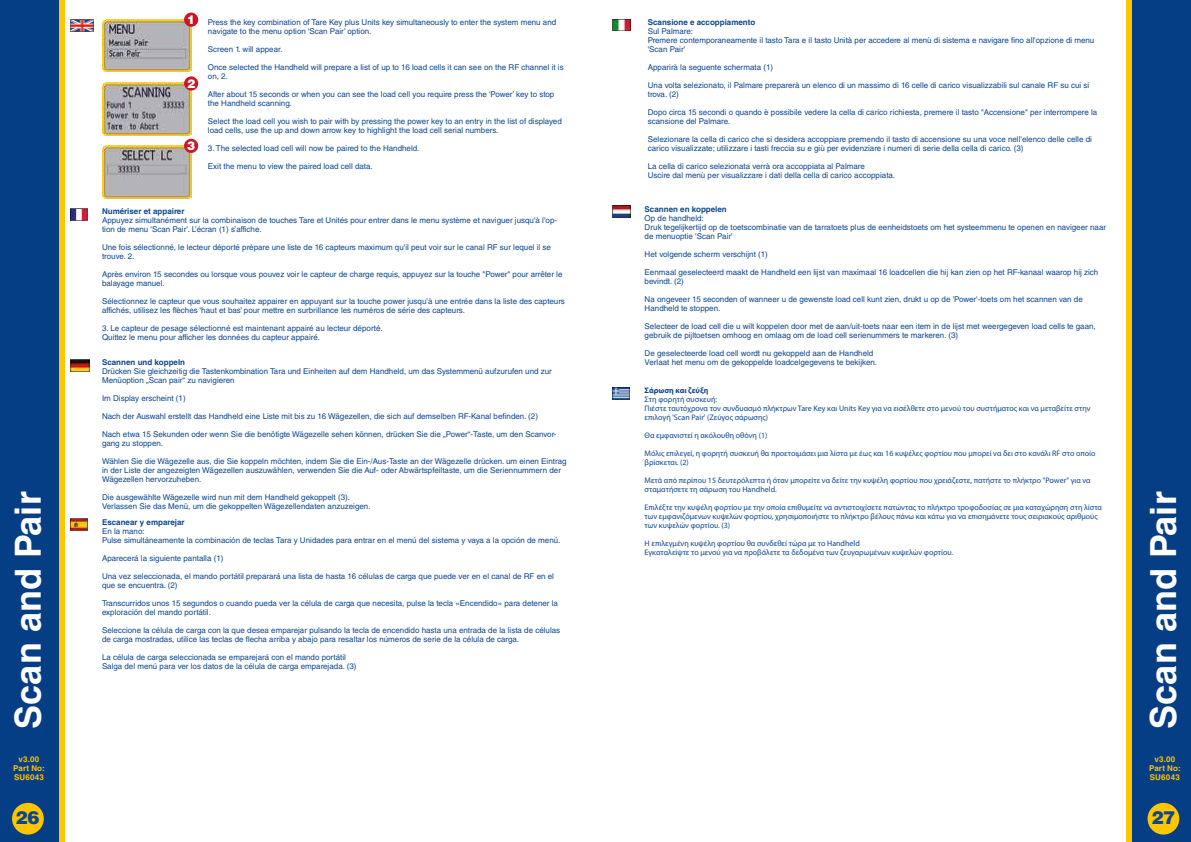
<style>
.page{position:relative;width:1191px;height:842px;background:#fff}
.page>*{position:absolute;margin:0;border:0;box-sizing:border-box;transform-origin:0 0}
.t1{font:700 36px "Helvetica LT Std";color:#fff}
.t2{font:900 18px "Helvetica LT Std";color:#0e468b}
.t3{font:900 12px "Helvetica LT Std";color:#fff}
.t4{font:8px/9px "Helvetica LT Std";color:#0e468b}
.t5{font:8px/9px "Myriad Pro";color:#0e468b}
.t6{font:700 8px "Helvetica LT Std";color:#0e468b}
.t7{font:700 8px/9px "Helvetica LT Std";letter-spacing:.025em;color:#fdc600;text-align:center}
.t8{font:700 8px "Myriad Pro";color:#0e468b}
</style>
<div class="page">
<div style="left:0;top:0;width:59px;height:842px;background:#063e85"></div>
<div style="left:59px;top:0;width:5px;height:842px;background:#fdc600"></div>
<div style="left:1131px;top:0;width:60px;height:842px;background:#063e85"></div>
<div style="left:1126px;top:0;width:5px;height:842px;background:#fdc600"></div>
<div style="left:12px;top:803px;width:32px;height:31px;background:#fdc600;border-radius:50%"></div>
<div style="left:1147px;top:803px;width:32px;height:31px;background:#fdc600;border-radius:50%"></div>
<img style="left:70px;top:19px;width:23px;height:12px">
<img style="left:70px;top:208px;width:18px;height:12px">
<img style="left:70px;top:360px;width:19px;height:12px">
<img style="left:70px;top:519px;width:18px;height:12px">
<img style="left:613px;top:19px;width:17px;height:12px">
<img style="left:613px;top:206px;width:17px;height:12px">
<img style="left:613px;top:387px;width:16px;height:12px">
<img style="left:102px;top:19px;width:89px;height:53px">
<div style="left:184px;top:13px;width:14px;height:14px;background:#ce1427;border-radius:50%"></div>
<img style="left:102px;top:83px;width:89px;height:53px">
<div style="left:184px;top:76px;width:14px;height:15px;background:#ce1427;border-radius:50%"></div>
<img style="left:102px;top:146px;width:89px;height:53px">
<div style="left:184px;top:139px;width:14px;height:14px;background:#ce1427;border-radius:50%"></div>
<h3 class="t3" style="left:187px;top:12px;width:10px">1</h3>
<p class="t6" style="left:648px;top:17px;width:109px">Scansione e accoppiamento</p>
<p class="t4" style="left:648px;top:27px;width:448px">Sul Palmare:<br>Premere contemporaneamente il tasto Tara e il tasto Unità per accedere al menù di sistema e navigare fino all'opzione di menu 'Scan Pair'</p>
<p class="t4" style="left:648px;top:63px;width:127px">Apparirà la seguente schermata (1)</p>
<p class="t4" style="left:648px;top:81px;width:443px">Una volta selezionato, il Palmare preparerà un elenco di un massimo di 16 celle di carico visualizzabili sul canale RF su cui si trova. (2)</p>
<p class="t4" style="left:648px;top:108px;width:451px">Dopo circa 15 secondi o quando è possibile vedere la cella di carico richiesta, premere il tasto "Accensione" per interrompere la scansione del Palmare.</p>
<p class="t4" style="left:648px;top:135px;width:445px">Selezionare la cella di carico che si desidera accoppiare premendo il tasto di accensione su una voce nell'elenco delle celle di carico visualizzate; utilizzare i tasti freccia su e giù per evidenziare i numeri di serie della cella di carico. (3)</p>
<p class="t4" style="left:648px;top:162px;width:249px">La cella di carico selezionata verrà ora accoppiata al Palmare<br>Uscire dal menù per visualizzare i dati della cella di carico accoppiata.</p>
<p class="t6" style="left:644px;top:204px;width:84px">Scannen en koppelen</p>
<p class="t4" style="left:644px;top:213px;width:463px">Op de handheld:<br>Druk tegelijkertijd op de toetscombinatie van de tarratoets plus de eenheidstoets om het systeemmenu te openen en navigeer naar de menuoptie 'Scan Pair'</p>
<p class="t4" style="left:644px;top:249px;width:125px">Het volgende scherm verschijnt (1)</p>
<p class="t4" style="left:644px;top:267px;width:455px">Eenmaal geselecteerd maakt de Handheld een lijst van maximaal 16 loadcellen die hij kan zien op het RF-kanaal waarop hij zich bevindt. (2)</p>
<p class="t4" style="left:644px;top:294px;width:440px">Na ongeveer 15 seconden of wanneer u de gewenste load cell kunt zien, drukt u op de 'Power'-toets om het scannen van de<br>Handheld te stoppen.</p>
<p class="t4" style="left:644px;top:321px;width:453px">Selecteer de load cell die u wilt koppelen door met de aan/uit-toets naar een item in de lijst met weergegeven load cells te gaan, gebruik de pijltoetsen omhoog en omlaag om de load cell serienummers te markeren. (3)</p>
<p class="t4" style="left:644px;top:348px;width:234px">De geselecteerde load cell wordt nu gekoppeld aan de Handheld<br>Verlaat het menu om de gekoppelde loadcelgegevens te bekijken.</p>
<p class="t8" style="left:644px;top:385px;width:65px">Σάρωση και ζεύξη</p>
<p class="t5" style="left:644px;top:395px;width:447px">Στη φορητή συσκευή:<br>Πιέστε ταυτόχρονα τον συνδυασμό πλήκτρων Tare Key και Units Key για να εισέλθετε στο μενού του συστήματος και να μεταβείτε στην επιλογή 'Scan Pair' (Ζεύγος σάρωσης)</p>
<p class="t5" style="left:644px;top:431px;width:124px">Θα εμφανιστεί η ακόλουθη οθόνη (1)</p>
<p class="t5" style="left:644px;top:449px;width:452px">Μόλις επιλεγεί, η φορητή συσκευή θα προετοιμάσει μια λίστα με έως και 16 κυψέλες φορτίου που μπορεί να δει στο κανάλι RF στο οποίο βρίσκεται. (2)</p>
<p class="t5" style="left:644px;top:476px;width:447px">Μετά από περίπου 15 δευτερόλεπτα ή όταν μπορείτε να δείτε την κυψέλη φορτίου που χρειάζεστε, πατήστε το πλήκτρο "Power" για να σταματήσετε τη σάρωση του Handheld.</p>
<p class="t5" style="left:644px;top:503px;width:459px">Επιλέξτε την κυψέλη φορτίου με την οποία επιθυμείτε να αντιστοιχίσετε πατώντας το πλήκτρο τροφοδοσίας σε μια καταχώρηση στη λίστα των εμφανιζόμενων κυψελών φορτίου, χρησιμοποιήστε το πλήκτρο βέλους πάνω και κάτω για να επισημάνετε τους σειριακούς αριθμούς των κυψελών φορτίου. (3)</p>
<p class="t5" style="left:644px;top:539px;width:310px">Η επιλεγμένη κυψέλη φορτίου θα συνδεθεί τώρα με το Handheld<br>Εγκαταλείψτε το μενού για να προβάλετε τα δεδομένα των ζευγαρωμένων κυψελών φορτίου.</p>
<p class="t4" style="left:208px;top:18px;width:350px">Press the key combination of Tare Key plus Units key simultaneously to enter the system menu and navigate to the menu option ‘Scan Pair’ option.</p>
<p class="t4" style="left:208px;top:45px;width:76px">Screen 1. will appear.</p>
<p class="t4" style="left:208px;top:63px;width:357px">Once selected the Handheld will prepare a list of up to 16 load cells it can see on the RF channel it is on, 2.</p>
<p class="t4" style="left:208px;top:90px;width:348px">After about 15 seconds or when you can see the load cell you require press the ‘Power’ key to stop the Handheld scanning.</p>
<p class="t4" style="left:208px;top:117px;width:355px">Select the load cell you wish to pair with by pressing the power key to an entry in the list of displayed load cells, use the up and down arrow key to highlight the load cell serial numbers.</p>
<p class="t4" style="left:208px;top:144px;width:213px">3. The selected load cell will now be paired to the Handheld.</p>
<p class="t4" style="left:208px;top:162px;width:166px">Exit the menu to view the paired load cell data.</p>
<h3 class="t3" style="left:187px;top:76px;width:10px">2</h3>
<h3 class="t3" style="left:187px;top:138px;width:10px">3</h3>
<p class="t6" style="left:102px;top:206px;width:84px">Numériser et appairer</p>
<p class="t4" style="left:102px;top:216px;width:456px">Appuyez simultanément sur la combinaison de touches Tare et Unités pour entrer dans le menu système et naviguer jusqu'à l'op&shy;tion de menu 'Scan Pair'. L’écran (1) s’affiche.</p>
<p class="t4" style="left:102px;top:243px;width:450px">Une fois sélectionné, le lecteur déporté prépare une liste de 16 capteurs maximum qu'il peut voir sur le canal RF sur lequel il se trouve. 2.</p>
<p class="t4" style="left:102px;top:270px;width:462px">Après environ 15 secondes ou lorsque vous pouvez voir le capteur de charge requis, appuyez sur la touche "Power" pour arrêter le balayage manuel.</p>
<p class="t4" style="left:102px;top:297px;width:464px">Sélectionnez le capteur que vous souhaitez appairer en appuyant sur la touche power jusqu'à une entrée dans la liste des capteurs affichés, utilisez les flèches ‘haut et bas’ pour mettre en surbrillance les numéros de série des capteurs.</p>
<p class="t4" style="left:102px;top:324px;width:282px">3. Le capteur de pesage sélectionné est maintenant appairé au lecteur déporté.<br>Quittez le menu pour afficher les données du capteur appairé.</p>
<p class="t6" style="left:102px;top:358px;width:85px">Scannen und koppeln</p>
<p class="t4" style="left:102px;top:367px;width:451px">Drücken Sie gleichzeitig die Tastenkombination Tara und Einheiten auf dem Handheld, um das Systemmenü aufzurufen und zur<br>Menüoption „Scan pair“ zu navigieren</p>
<p class="t4" style="left:102px;top:394px;width:85px">Im Display erscheint (1)</p>
<p class="t4" style="left:102px;top:412px;width:437px">Nach der Auswahl erstellt das Handheld eine Liste mit bis zu 16 Wägezellen, die sich auf demselben RF-Kanal befinden. (2)</p>
<p class="t4" style="left:102px;top:430px;width:456px">Nach etwa 15 Sekunden oder wenn Sie die benötigte Wägezelle sehen können, drücken Sie die „Power“-Taste, um den Scanvor&shy;gang zu stoppen.</p>
<p class="t4" style="left:102px;top:457px;width:466px">Wählen Sie die Wägezelle aus, die Sie koppeln möchten, indem Sie die Ein-/Aus-Taste an der Wägezelle drücken. um einen Eintrag in der Liste der angezeigten Wägezellen auszuwählen, verwenden Sie die Auf- oder Abwärtspfeiltaste, um die Seriennummern der<br>Wägezellen hervorzuheben.</p>
<p class="t4" style="left:102px;top:493px;width:270px">Die ausgewählte Wägezelle wird nun mit dem Handheld gekoppelt (3).<br>Verlassen Sie das Menü, um die gekoppelten Wägezellendaten anzuzeigen.</p>
<p class="t6" style="left:102px;top:517px;width:84px">Escanear y emparejar</p>
<p class="t4" style="left:102px;top:526px;width:460px">En la mano:<br>Pulse simultáneamente la combinación de teclas Tara y Unidades para entrar en el menú del sistema y vaya a la opción de menú.</p>
<p class="t4" style="left:102px;top:553px;width:123px">Aparecerá la siguiente pantalla (1)</p>
<p class="t4" style="left:102px;top:571px;width:453px">Una vez seleccionada, el mando portátil preparará una lista de hasta 16 células de carga que puede ver en el canal de RF en el que se encuentra. (2)</p>
<p class="t4" style="left:102px;top:598px;width:457px">Transcurridos unos 15 segundos o cuando pueda ver la célula de carga que necesita, pulse la tecla «Encendido» para detener la exploración del mando portátil.</p>
<p class="t4" style="left:102px;top:625px;width:460px">Seleccione la célula de carga con la que desea emparejar pulsando la tecla de encendido hasta una entrada de la lista de células de carga mostradas, utilice las teclas de flecha arriba y abajo para resaltar los números de serie de la célula de carga.</p>
<p class="t4" style="left:102px;top:652px;width:256px">La célula de carga seleccionada se emparejará con el mando portátil<br>Salga del menú para ver los datos de la célula de carga emparejada. (3)</p>
<h1 class="t1" style="left:6px;top:728px;width:239px;rotate:-90deg">Scan and Pair</h1>
<h1 class="t1" style="left:1141px;top:728px;width:239px;rotate:-90deg">Scan and Pair</h1>
<p class="t7" style="left:13px;top:754px;width:33px">v3.00<br>Part No:<br>SU6043</p>
<p class="t7" style="left:1149px;top:754px;width:33px">v3.00<br>Part No:<br>SU6043</p>
<h2 class="t2" style="left:15px;top:806px;width:26px">26</h2>
<h2 class="t2" style="left:1151px;top:806px;width:25px">27</h2>
</div>
